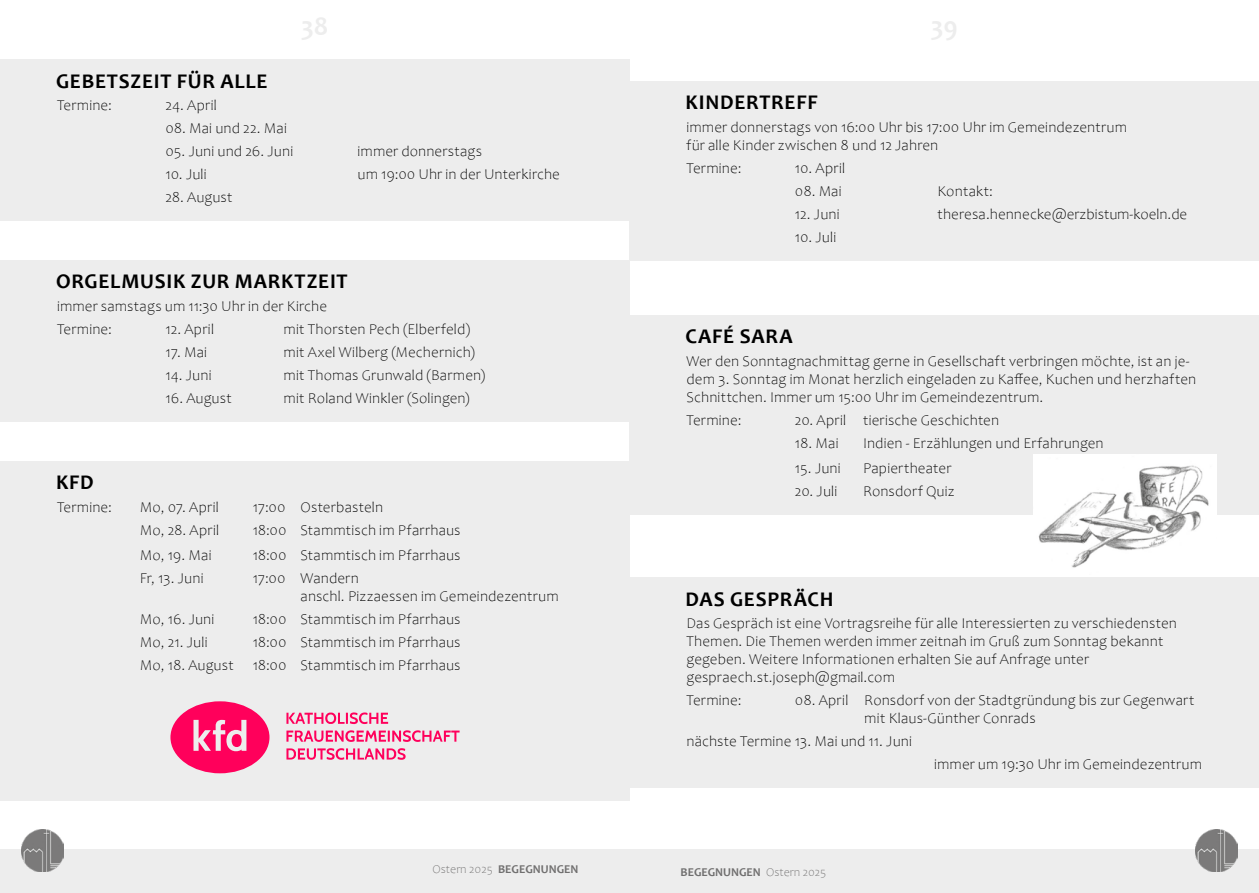
<style>
.page{position:relative;width:1259px;height:893px;background:#fff}
.page>*{position:absolute;margin:0;border:0;box-sizing:border-box;transform-origin:0 0}
.t1{font:700 21px "Candara";letter-spacing:.035em;color:#000}
.t2{font:300 15px/18px "Candara";letter-spacing:.01em;color:#000}
.t3{font:700 12px "Candara";color:#706f6f}
.s1{font-weight:300}
</style>
<div class="page">
<div style="left:0;top:850px;width:629px;height:43px;background:#ededed"></div>
<div style="left:629px;top:850px;width:630px;height:43px;background:#ededed"></div>
<img style="left:21px;top:829px;width:43px;height:43px">
<img style="left:1195px;top:829px;width:42px;height:43px">
<div style="left:0;top:60px;width:629px;height:161px;background:#ededed"></div>
<div style="left:629px;top:577px;width:630px;height:211px;background:#ededed"></div>
<div style="left:0;top:260px;width:629px;height:161px;background:#ededed"></div>
<div style="left:629px;top:81px;width:630px;height:179px;background:#ededed"></div>
<div style="left:629px;top:315px;width:630px;height:200px;background:#ededed"></div>
<div style="left:0;top:461px;width:629px;height:339px;background:#ededed"></div>
<img style="left:1033px;top:454px;width:183px;height:114px">
<svg style="left:170px;top:701px;width:99px;height:72px"></svg>
<svg style="left:286px;top:712px;width:173px;height:48px"></svg>
<h1 class="t1" style="left:56px;top:68px;width:213px">GEBETSZEIT FÜR ALLE</h1>
<p class="t2" style="left:57px;top:96px;width:56px">Termine:</p>
<p class="t2" style="left:165px;top:96px;width:53px">24. April</p>
<p class="t2" style="left:165px;top:119px;width:123px">08. Mai und 22. Mai</p>
<p class="t2" style="left:165px;top:142px;width:129px">05. Juni und 26. Juni</p>
<p class="t2" style="left:357px;top:142px;width:126px">immer donnerstags</p>
<p class="t2" style="left:165px;top:165px;width:43px">10. Juli</p>
<p class="t2" style="left:357px;top:165px;width:204px">um 19:00 Uhr in der Unterkirche</p>
<p class="t2" style="left:165px;top:188px;width:69px">28. August</p>
<h1 class="t1" style="left:56px;top:268px;width:293px">ORGELMUSIK ZUR MARKTZEIT</h1>
<p class="t2" style="left:57px;top:295px;width:272px;line-height:22.8px">immer samstags um 11:30 Uhr in der Kirche<br>Termine:</p>
<p class="t2" style="left:165px;top:320px;width:50px">12. April</p>
<p class="t2" style="left:283px;top:320px;width:188px">mit Thorsten Pech (Elberfeld)</p>
<p class="t2" style="left:165px;top:343px;width:43px">17. Mai</p>
<p class="t2" style="left:283px;top:343px;width:193px">mit Axel Wilberg (Mechernich)</p>
<p class="t2" style="left:165px;top:366px;width:48px">14. Juni</p>
<p class="t2" style="left:283px;top:366px;width:203px">mit Thomas Grunwald (Barmen)</p>
<p class="t2" style="left:165px;top:389px;width:68px">16. August</p>
<p class="t2" style="left:283px;top:389px;width:188px">mit Roland Winkler (Solingen)</p>
<h1 class="t1" style="left:56px;top:469px;width:39px">KFD</h1>
<p class="t2" style="left:57px;top:498px;width:56px">Termine:</p>
<p class="t2" style="left:140px;top:498px;width:80px">Mo, 07. April</p>
<p class="t2" style="left:253px;top:498px;width:132px">17:00 Osterbasteln</p>
<p class="t2" style="left:140px;top:521px;width:81px">Mo, 28. April</p>
<p class="t2" style="left:253px;top:521px;width:209px">18:00 Stammtisch im Pfarrhaus</p>
<p class="t2" style="left:140px;top:546px;width:73px">Mo, 19. Mai</p>
<p class="t2" style="left:253px;top:546px;width:209px">18:00 Stammtisch im Pfarrhaus</p>
<p class="t2" style="left:140px;top:569px;width:65px">Fr, 13. Juni</p>
<p class="t2" style="left:300px;top:569px;width:260px;text-indent:-48px">17:00 Wandern<br>anschl. Pizzaessen im Gemeindezentrum</p>
<p class="t2" style="left:140px;top:610px;width:76px">Mo, 16. Juni</p>
<p class="t2" style="left:253px;top:610px;width:209px">18:00 Stammtisch im Pfarrhaus</p>
<p class="t2" style="left:140px;top:633px;width:69px">Mo, 21. Juli</p>
<p class="t2" style="left:253px;top:633px;width:209px">18:00 Stammtisch im Pfarrhaus</p>
<p class="t2" style="left:140px;top:656px;width:95px">Mo, 18. August</p>
<p class="t2" style="left:253px;top:656px;width:209px">18:00 Stammtisch im Pfarrhaus</p>
<p class="t3" style="left:433px;top:862px;width:147px"><span class="s1">Ostern 2025</span> BEGEGNUNGEN</p>
<h1 class="t1" style="left:685px;top:89px;width:134px">KINDERTREFF</h1>
<p class="t2" style="left:686px;top:118px;width:442px">immer donnerstags von 16:00 Uhr bis 17:00 Uhr im Gemeindezentrum für alle Kinder zwischen 8 und 12 Jahren</p>
<p class="t2" style="left:686px;top:159px;width:56px">Termine:</p>
<p class="t2" style="left:795px;top:159px;width:52px">10. April</p>
<p class="t2" style="left:795px;top:182px;width:48px">08. Mai</p>
<p class="t2" style="left:937px;top:182px;width:57px">Kontakt:</p>
<p class="t2" style="left:795px;top:205px;width:46px">12. Juni</p>
<p class="t2" style="left:937px;top:205px;width:251px">theresa.hennecke@erzbistum-koeln.de</p>
<p class="t2" style="left:795px;top:227px;width:43px">10. Juli</p>
<h1 class="t1" style="left:685px;top:323px;width:109px">CAFÉ SARA</h1>
<p class="t2" style="left:686px;top:352px;width:511px">Wer den Sonntagnachmittag gerne in Gesellschaft verbringen möchte, ist an je&shy;dem 3. Sonntag im Monat herzlich eingeladen zu Kaffee, Kuchen und herzhaften<br>Schnittchen. Immer um 15:00 Uhr im Gemeindezentrum.</p>
<p class="t2" style="left:686px;top:411px;width:56px">Termine:</p>
<p class="t2" style="left:795px;top:411px;width:205px">20. April tierische Geschichten</p>
<p class="t2" style="left:795px;top:434px;width:45px">18. Mai</p>
<p class="t2" style="left:863px;top:434px;width:242px">Indien - Erzählungen und Erfahrungen</p>
<p class="t2" style="left:795px;top:459px;width:47px">15. Juni</p>
<p class="t2" style="left:863px;top:459px;width:90px">Papiertheater</p>
<p class="t2" style="left:795px;top:482px;width:44px">20. Juli</p>
<p class="t2" style="left:863px;top:482px;width:93px">Ronsdorf Quiz</p>
<h1 class="t1" style="left:685px;top:585px;width:149px">DAS GESPRÄCH</h1>
<p class="t2" style="left:686px;top:614px;width:492px">Das Gespräch ist eine Vortragsreihe für alle Interessierten zu verschiedensten Themen. Die Themen werden immer zeitnah im Gruß zum Sonntag bekannt gegeben. Weitere Informationen erhalten Sie auf Anfrage unter gespraech.st.joseph@gmail.com</p>
<p class="t2" style="left:686px;top:691px;width:56px">Termine:</p>
<p class="t2" style="left:864px;top:691px;width:332px;text-indent:-69px">08. April Ronsdorf von der Stadtgründung bis zur Gegenwart mit Klaus-Günther Conrads</p>
<p class="t2" style="left:686px;top:732px;width:227px">nächste Termine 13. Mai und 11. Juni</p>
<p class="t2" style="left:934px;top:755px;width:269px">immer um 19:30 Uhr im Gemeindezentrum</p>
<p class="t3" style="left:680px;top:864px;width:147px">BEGEGNUNGEN <span class="s1">Ostern 2025</span></p>
</div>
